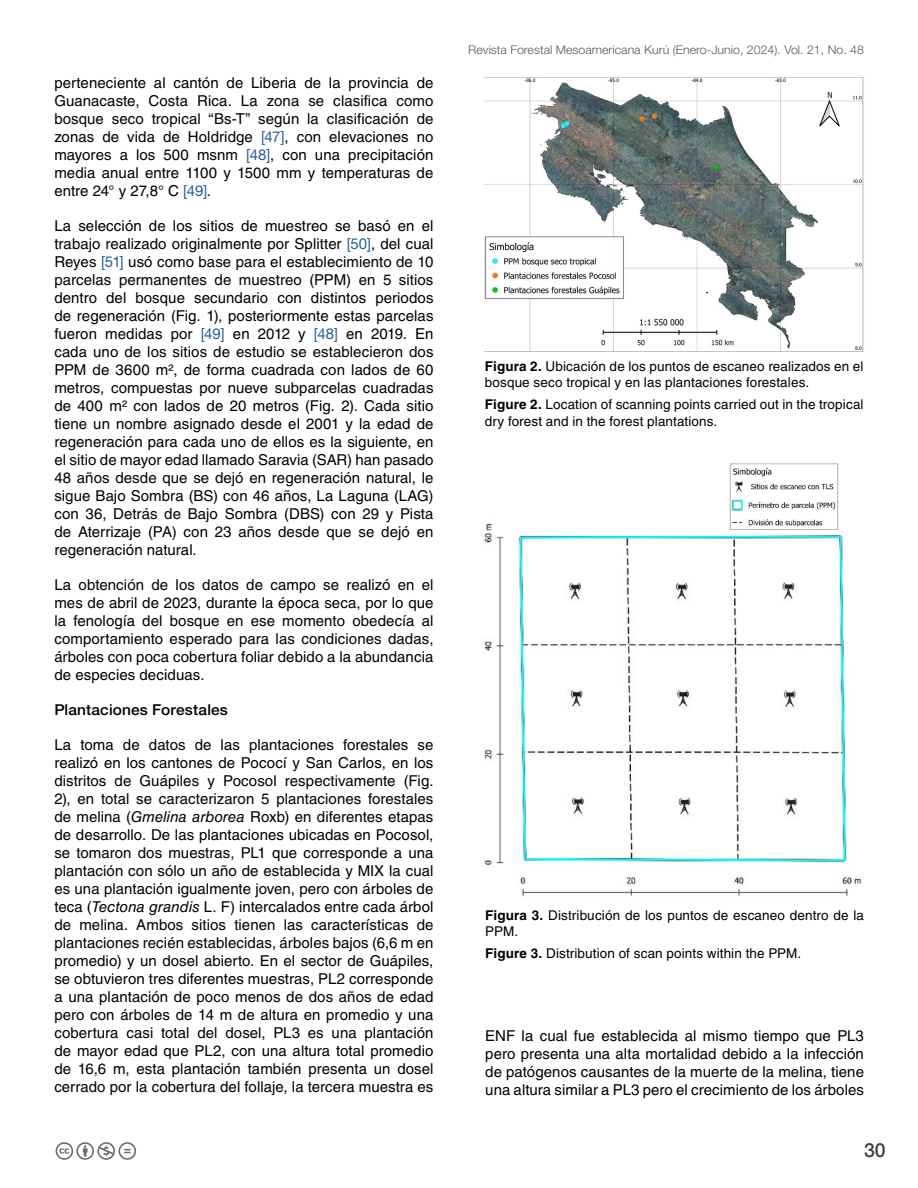
<style>
.page{position:relative;width:918px;height:1188px;background:#fff}
.page>*{position:absolute;margin:0;border:0;box-sizing:border-box;transform-origin:0 0}
.t1{font:500 19.5px "Helvetica Neue LT Std";color:#414042}
.t2{font:15px/18px "Helvetica LT Std";letter-spacing:.005em;color:#000;text-align:justify}
.t3{font:500 15px "Helvetica Neue LT Std";letter-spacing:.005em;color:#000}
.t4{font:13.5px/16.2px "Helvetica LT Std";letter-spacing:.01em;color:#000}
.t5{font:300 12px "Helvetica Neue LT Std";color:#58595b}
.s1{font-family:"Helvetica Neue LT Std";color:#215e9e}
.s2{font-style:italic}
.s3{font-weight:700}
</style>
<div class="page">
<svg style="left:55px;top:1142px;width:81px;height:18px"></svg>
<img style="left:485px;top:77px;width:379px;height:274px">
<img style="left:484px;top:523px;width:378px;height:373px">
<div style="left:852px;top:709px;width:17px;height:114px;background:#fff"></div>
<img style="left:727px;top:463px;width:113px;height:70px">
<p class="t2" style="left:54px;top:74px;width:381px">perteneciente al cantón de Liberia de la provincia de Guanacaste, Costa Rica. La zona se clasifica como bosque seco tropical “Bs-T” según la clasificación de zonas de vida de Holdridge <span class="s1">[47]</span>, con elevaciones no mayores a los 500 msnm <span class="s1">[48]</span>, con una precipitación media anual entre 1100 y 1500 mm y temperaturas de entre 24° y 27,8° C <span class="s1">[49]</span>.</p>
<p class="t2" style="left:54px;top:217px;width:381px">La selección de los sitios de muestreo se basó en el trabajo realizado originalmente por Splitter <span class="s1">[50]</span>, del cual Reyes <span class="s1">[51]</span> usó como base para el establecimiento de 10 parcelas permanentes de muestreo (PPM) en 5 sitios dentro del bosque secundario con distintos periodos de regeneración (Fig. 1), posteriormente estas parcelas fueron medidas por <span class="s1">[49]</span> en 2012 y <span class="s1">[48]</span> en 2019. En cada uno de los sitios de estudio se establecieron dos PPM de 3600 m², de forma cuadrada con lados de 60 metros, compuestas por nueve subparcelas cuadradas de 400 m² con lados de 20 metros (Fig. 2). Cada sitio tiene un nombre asignado desde el 2001 y la edad de regeneración para cada uno de ellos es la siguiente, en el sitio de mayor edad llamado Saravia (SAR) han pasado 48 años desde que se dejó en regeneración natural, le sigue Bajo Sombra (BS) con 46 años, La Laguna (LAG) con 36, Detrás de Bajo Sombra (DBS) con 29 y Pista de Aterrizaje (PA) con 23 años desde que se dejó en regeneración natural.</p>
<p class="t2" style="left:54px;top:576px;width:381px">La obtención de los datos de campo se realizó en el mes de abril de 2023, durante la época seca, por lo que la fenología del bosque en ese momento obedecía al comportamiento esperado para las condiciones dadas, árboles con poca cobertura foliar debido a la abundancia de especies deciduas.</p>
<p class="t3" style="left:54px;top:701px;width:175px">Plantaciones Forestales</p>
<p class="t2" style="left:54px;top:736px;width:381px">La toma de datos de las plantaciones forestales se realizó en los cantones de Pococí y San Carlos, en los distritos de Guápiles y Pocosol respectivamente (Fig.<br>2), en total se caracterizaron 5 plantaciones forestales de melina (<span class="s2">Gmelina arborea</span> Roxb) en diferentes etapas de desarrollo. De las plantaciones ubicadas en Pocosol, se tomaron dos muestras, PL1 que corresponde a una plantación con sólo un año de establecida y MIX la cual es una plantación igualmente joven, pero con árboles de teca (<span class="s2">Tectona grandis</span> L. F) intercalados entre cada árbol de melina. Ambos sitios tienen las características de plantaciones recién establecidas, árboles bajos (6,6 m en promedio) y un dosel abierto. En el sector de Guápiles, se obtuvieron tres diferentes muestras, PL2 corresponde a una plantación de poco menos de dos años de edad pero con árboles de 14 m de altura en promedio y una cobertura casi total del dosel, PL3 es una plantación de mayor edad que PL2, con una altura total promedio de 16,6 m, esta plantación también presenta un dosel cerrado por la cobertura del follaje, la tercera muestra es</p>
<p class="t5" style="left:468px;top:42px;width:397px">Revista Forestal Mesoamericana Kurú (Enero-Junio, 2024). Vol. 21, No. 48</p>
<p class="t5" style="left:646px;top:42px;width:193px">(Enero-Junio, 2024). Vol. 21, No. 48</p>
<p class="t4" style="left:485px;top:358px;width:380px"><span class="s3">Figura 2.</span> Ubicación de los puntos de escaneo realizados en el bosque seco tropical y en las plantaciones forestales.</p>
<p class="t4" style="left:485px;top:396px;width:380px"><span class="s3">Figure 2.</span> Location of scanning points carried out in the tropical dry forest and in the forest plantations.</p>
<p class="t4" style="left:485px;top:907px;width:380px"><span class="s3">Figura 3.</span> Distribución de los puntos de escaneo dentro de la<br>PPM.</p>
<p class="t4" style="left:485px;top:945px;width:317px"><span class="s3">Figure 3.</span> Distribution of scan points within the PPM.</p>
<p class="t2" style="left:485px;top:1027px;width:380px">ENF la cual fue establecida al mismo tiempo que PL3 pero presenta una alta mortalidad debido a la infección de patógenos causantes de la muerte de la melina, tiene una altura similar a PL3 pero el crecimiento de los árboles</p>
<h1 class="t1" style="left:864px;top:1139px;width:23px">30</h1>
</div>
